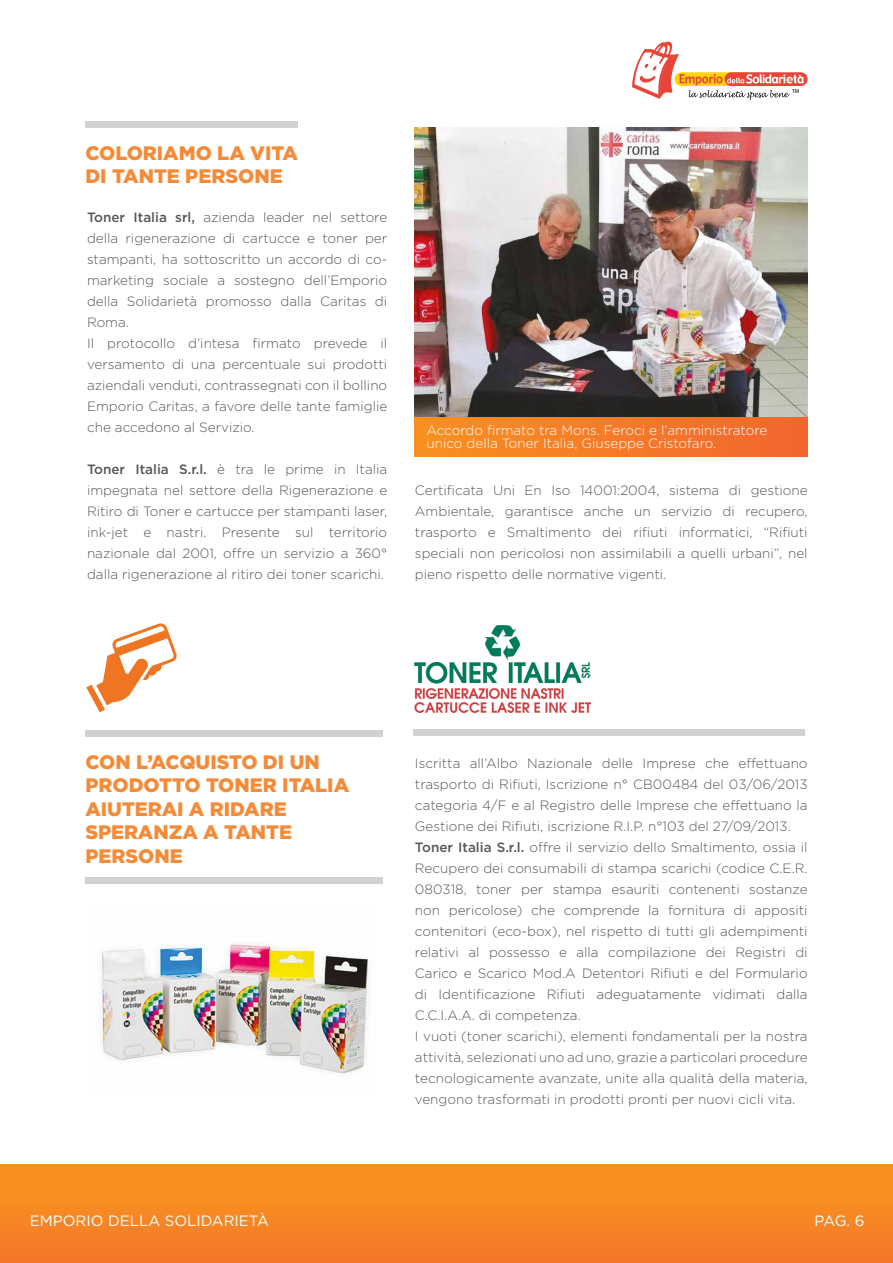
<style>
.page{position:relative;width:893px;height:1263px;background:#fff}
.page>*{position:absolute;margin:0;border:0;box-sizing:border-box;transform-origin:0 0}
.t1{font:900 19.5px/23.4px "Gotham";color:#f48b38}
.t2{font:15px "Gotham";color:#fff}
.t3{font:300 13.5px/21px "Gotham";color:#575756}
.t4{font:300 13.5px/13.5px "Gotham";color:#fff}
.t5{font:5.7px "Myriad Pro";color:#020203}
.s1{font-weight:500}
</style>
<div class="page">
<div style="left:0;top:1164px;width:893px;height:99px;background:linear-gradient(to bottom,#f9961f,#f47729)"></div>
<div style="left:85px;top:121px;width:213px;height:7px;background:#d1d1d0"></div>
<svg style="left:632px;top:41px;width:176px;height:59px"></svg>
<svg style="left:86px;top:623px;width:91px;height:89px"></svg>
<div style="left:85px;top:730px;width:298px;height:6px;background:#d1d1d0"></div>
<div style="left:85px;top:877px;width:298px;height:7px;background:#d1d1d0"></div>
<img style="left:415px;top:128px;width:392px;height:289px">
<div style="left:415px;top:417px;width:393px;height:40px;background:linear-gradient(to right,#f89021,#f2652f)"></div>
<div style="left:414px;top:729px;width:391px;height:7px;background:#d1d1d0"></div>
<img style="left:100px;top:943px;width:269px;height:131px">
<img style="left:415px;top:625px;width:175px;height:87px">
<h1 class="t1" style="left:85px;top:141px;width:214px">COLORIAMO LA VITA<br>DI TANTE PERSONE</h1>
<p class="t3" style="left:87px;top:206px;width:302px"><span class="s1">Toner Italia srl,</span> azienda leader nel settore della rigenerazione di cartucce e toner per stampanti, ha sottoscritto un accordo di co&shy;marketing sociale a sostegno dell’Emporio della Solidarietà promosso dalla Caritas di Roma.<br>Il protocollo d’intesa firmato prevede il versamento di una percentuale sui prodotti aziendali venduti, contrassegnati con il bollino Emporio Caritas, a favore delle tante famiglie che accedono al Servizio.</p>
<p class="t3" style="left:87px;top:458px;width:302px;text-align:justify"><span class="s1">Toner Italia S.r.l.</span> è tra le prime in Italia impegnata nel settore della Rigenerazione e Ritiro di Toner e cartucce per stampanti laser, ink-jet e nastri. Presente sul territorio nazionale dal 2001, offre un servizio a 360° dalla rigenerazione al ritiro dei toner scarichi.</p>
<p class="t5" style="left:792px;top:87px;width:9px">TM</p>
<p class="t4" style="left:426px;top:423px;width:342px">Accordo firmato tra Mons. Feroci e l’amministratore unico della Toner Italia, Giuseppe Cristofaro.</p>
<p class="t3" style="left:415px;top:479px;width:394px;text-align:justify">Certificata Uni En Iso 14001:2004, sistema di gestione Ambientale, garantisce anche un servizio di recupero, trasporto e Smaltimento dei rifiuti informatici, “Rifiuti speciali non pericolosi non assimilabili a quelli urbani”, nel pieno rispetto delle normative vigenti.</p>
<h1 class="t1" style="left:85px;top:750px;width:265px">CON L’ACQUISTO DI UN<br>PRODOTTO TONER ITALIA<br>AIUTERAI A RIDARE<br>SPERANZA A TANTE<br>PERSONE</h1>
<p class="t3" style="left:415px;top:752px;width:394px">Iscritta all’Albo Nazionale delle Imprese che effettuano trasporto di Rifiuti, Iscrizione n° CB00484 del 03/06/2013 categoria 4/F e al Registro delle Imprese che effettuano la Gestione dei Rifiuti, iscrizione R.I.P. n°103 del 27/09/2013.<br><span class="s1">Toner Italia S.r.l.</span> offre il servizio dello Smaltimento, ossia il Recupero dei consumabili di stampa scarichi (codice C.E.R.<br>080318, toner per stampa esauriti contenenti sostanze non pericolose) che comprende la fornitura di appositi contenitori (eco-box), nel rispetto di tutti gli adempimenti relativi al possesso e alla compilazione dei Registri di Carico e Scarico Mod.A Detentori Rifiuti e del Formulario di Identificazione Rifiuti adeguatamente vidimati dalla C.C.I.A.A. di competenza.<br>I vuoti (toner scarichi), elementi fondamentali per la nostra attività, selezionati uno ad uno, grazie a particolari procedure tecnologicamente avanzate, unite alla qualità della materia, vengono trasformati in prodotti pronti per nuovi cicli vita.</p>
<p class="t2" style="left:30px;top:1211px;width:241px">EMPORIO DELLA SOLIDARIETÀ</p>
<p class="t2" style="left:815px;top:1211px;width:51px">PAG. 6</p>
</div>
